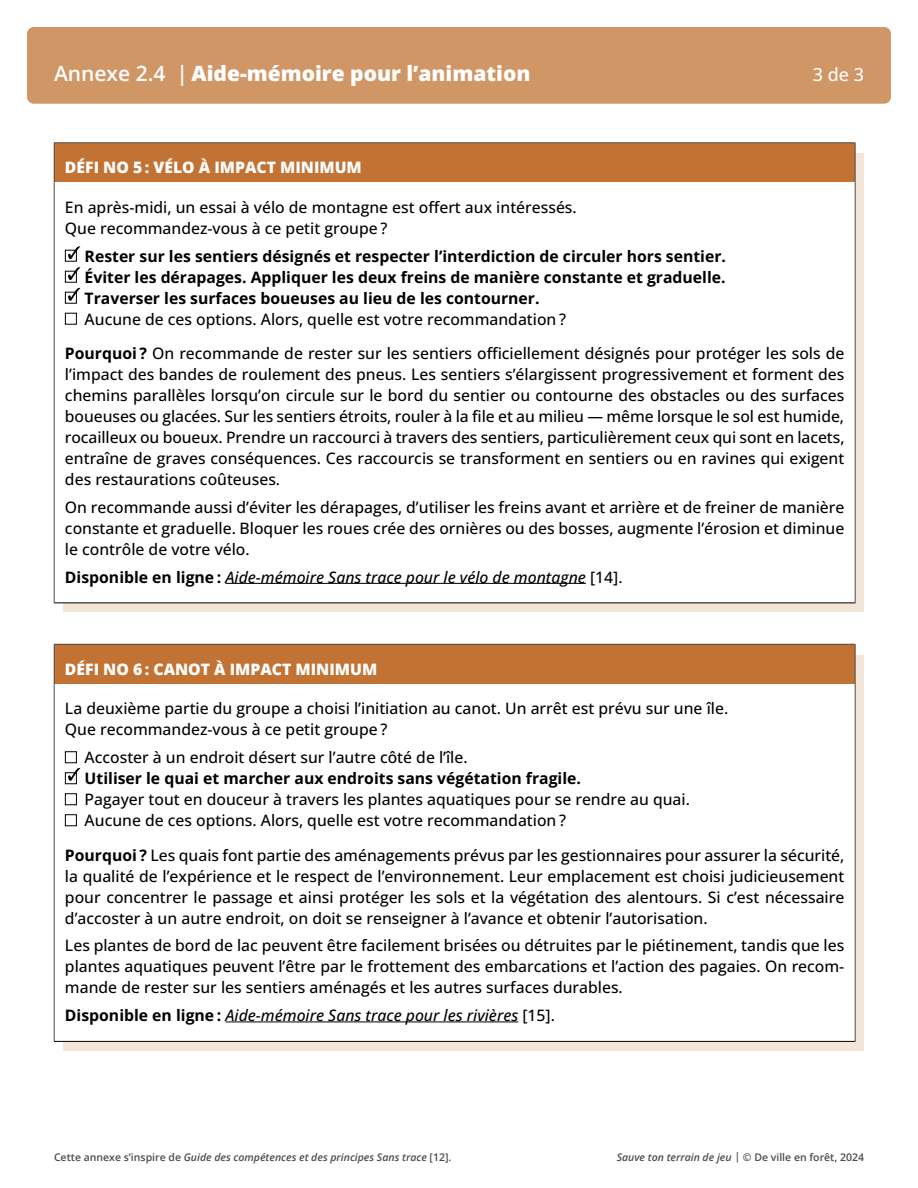
<style>
.page{position:relative;width:918px;height:1188px;background:#fff}
.page>*{position:absolute;margin:0;border:0;box-sizing:border-box;transform-origin:0 0}
.t1{font:800 21px "Open Sans";color:#fff}
.t2{font:500 18px "Open Sans";color:#fff}
.Intertitre_2{font:500 15.75px/21px "Open Sans";color:#000;text-align:justify}
.Intertitre_2-2{font:700 15.75px "Open Sans";color:#000}
.Intertitre_2-3{font:italic 500 15.75px "Open Sans";color:#000}
.Intertitre_2-4{font:800 15.75px "Open Sans";color:#fff}
.Courant{font:italic 600 10.5px "Open Sans";color:#4b4b4b}
.s1{font-weight:600}
.s2{font-weight:700}
.s3{font-weight:700;font-style:normal}
.s4{font-style:normal}
</style>
<div class="page">
<div style="left:27px;top:27px;width:864px;height:77px;background:#d19666;border-radius:7px"></div>
<div style="left:63px;top:153px;width:801px;height:459px;background:#f4e5d9"></div>
<div style="left:63px;top:655px;width:801px;height:396px;background:#f4e5d9"></div>
<div style="left:54px;top:143px;width:801px;height:40px;background:#c27333"></div>
<div style="left:54px;top:183px;width:801px;height:420px;background:#fff"></div>
<hr style="left:54px;top:603px;width:801px;height:1px;background:#000">
<hr style="left:54px;top:142px;width:801px;height:1px;background:#4b4b4b">
<hr style="left:54px;top:143px;width:1px;height:40px;background:#4b4b4b">
<hr style="left:855px;top:143px;width:1px;height:40px;background:#4b4b4b">
<hr style="left:54px;top:183px;width:1px;height:420px;background:#4b4b4b">
<hr style="left:855px;top:183px;width:1px;height:420px;background:#4b4b4b">
<hr style="left:225px;top:583px;width:361px;height:1px;background:#000">
<div style="left:65px;top:250px;width:12px;height:12px;border:1px solid #000"></div>
<div style="left:65px;top:271px;width:12px;height:12px;border:1px solid #000"></div>
<div style="left:65px;top:292px;width:12px;height:12px;border:1px solid #000"></div>
<div style="left:65px;top:313px;width:12px;height:12px;border:1px solid #000"></div>
<div style="left:54px;top:644px;width:801px;height:40px;background:#c27333"></div>
<div style="left:54px;top:684px;width:801px;height:357px;background:#fff"></div>
<hr style="left:54px;top:1041px;width:801px;height:1px;background:#000">
<hr style="left:54px;top:644px;width:801px;height:1px;background:#4b4b4b">
<hr style="left:54px;top:644px;width:1px;height:40px;background:#4b4b4b">
<hr style="left:855px;top:644px;width:1px;height:40px;background:#4b4b4b">
<hr style="left:54px;top:684px;width:1px;height:357px;background:#4b4b4b">
<hr style="left:855px;top:684px;width:1px;height:357px;background:#4b4b4b">
<hr style="left:225px;top:1022px;width:293px;height:1px;background:#000">
<div style="left:65px;top:751px;width:12px;height:12px;border:1px solid #000"></div>
<div style="left:65px;top:772px;width:12px;height:12px;border:1px solid #000"></div>
<div style="left:65px;top:793px;width:12px;height:12px;border:1px solid #000"></div>
<div style="left:65px;top:814px;width:12px;height:12px;border:1px solid #000"></div>
<svg style="left:68px;top:246px;width:12px;height:13px"></svg>
<svg style="left:68px;top:267px;width:12px;height:13px"></svg>
<svg style="left:68px;top:288px;width:12px;height:13px"></svg>
<svg style="left:68px;top:768px;width:12px;height:13px"></svg>
<p class="t1" style="left:54px;top:59px;width:478px"><span class="s1">Annexe 2.4 |</span> Aide-mémoire pour l’animation</p>
<p class="t2" style="left:813px;top:63px;width:53px">3 de 3</p>
<p class="Intertitre_2-4" style="left:65px;top:157px;width:298px">DÉFI NO 5 : VÉLO À IMPACT MINIMUM</p>
<p class="Intertitre_2" style="left:65px;top:196px;width:513px">En après-midi, un essai à vélo de montagne est offert aux intéressés.<br>Que recommandez-vous à ce petit groupe ?</p>
<p class="Intertitre_2-2" style="left:85px;top:245px;width:643px">Rester sur les sentiers désignés et respecter l’interdiction de circuler hors sentier.</p>
<p class="Intertitre_2-2" style="left:85px;top:266px;width:642px">Éviter les dérapages. Appliquer les deux freins de manière constante et graduelle.</p>
<p class="Intertitre_2-2" style="left:85px;top:287px;width:456px">Traverser les surfaces boueuses au lieu de les contourner.</p>
<p class="Intertitre_2" style="left:85px;top:308px;width:483px">Aucune de ces options. Alors, quelle est votre recommandation ?</p>
<p class="Intertitre_2" style="left:65px;top:343px;width:781px"><span class="s2">Pourquoi ?</span> On recommande de rester sur les sentiers officiellement désignés pour protéger les sols de l’impact des bandes de roulement des pneus. Les sentiers s’élargissent progressivement et forment des chemins parallèles lorsqu’on circule sur le bord du sentier ou contourne des obstacles ou des surfaces boueuses ou glacées. Sur les sentiers étroits, rouler à la file et au milieu — même lorsque le sol est humide, rocailleux ou boueux. Prendre un raccourci à travers des sentiers, particulièrement ceux qui sont en lacets, entraîne de graves conséquences. Ces raccourcis se transforment en sentiers ou en ravines qui exigent des restaurations coûteuses.</p>
<p class="Intertitre_2" style="left:65px;top:496px;width:781px">On recommande aussi d’éviter les dérapages, d’utiliser les freins avant et arrière et de freiner de manière constante et graduelle. Bloquer les roues crée des ornières ou des bosses, augmente l’érosion et diminue le contrôle de votre vélo.</p>
<p class="Intertitre_2-3" style="left:65px;top:566px;width:559px"><span class="s3">Disponible en ligne :</span> Aide-mémoire Sans trace pour le vélo de montagne <span class="s4">[14].</span></p>
<p class="Intertitre_2-4" style="left:65px;top:658px;width:314px">DÉFI NO 6 : CANOT À IMPACT MINIMUM</p>
<p class="Intertitre_2" style="left:65px;top:698px;width:665px">La deuxième partie du groupe a choisi l’initiation au canot. Un arrêt est prévu sur une île.<br>Que recommandez-vous à ce petit groupe ?</p>
<p class="Intertitre_2" style="left:85px;top:747px;width:385px">Accoster à un endroit désert sur l’autre côté de l’île.</p>
<p class="Intertitre_2-2" style="left:85px;top:768px;width:498px">Utiliser le quai et marcher aux endroits sans végétation fragile.</p>
<p class="Intertitre_2" style="left:85px;top:789px;width:607px">Pagayer tout en douceur à travers les plantes aquatiques pour se rendre au quai.</p>
<p class="Intertitre_2" style="left:85px;top:810px;width:483px">Aucune de ces options. Alors, quelle est votre recommandation ?</p>
<p class="Intertitre_2" style="left:65px;top:844px;width:781px"><span class="s2">Pourquoi ?</span> Les quais font partie des aménagements prévus par les gestionnaires pour assurer la sécurité, la qualité de l’expérience et le respect de l’environnement. Leur emplacement est choisi judicieusement pour concentrer le passage et ainsi protéger les sols et la végétation des alentours. Si c’est nécessaire d’accoster à un autre endroit, on doit se renseigner à l’avance et obtenir l’autorisation.</p>
<p class="Intertitre_2" style="left:65px;top:935px;width:781px">Les plantes de bord de lac peuvent être facilement brisées ou détruites par le piétinement, tandis que les plantes aquatiques peuvent l’être par le frottement des embarcations et l’action des pagaies. On recom&shy;mande de rester sur les sentiers aménagés et les autres surfaces durables.</p>
<p class="Intertitre_2-3" style="left:65px;top:1004px;width:492px"><span class="s3">Disponible en ligne :</span> Aide-mémoire Sans trace pour les rivières <span class="s4">[15].</span></p>
<p class="Courant" style="left:54px;top:1150px;width:399px"><span class="s4">Cette annexe s’inspire de</span> Guide des compétences et des principes Sans trace <span class="s4">[12].</span></p>
<p class="Courant" style="left:617px;top:1150px;width:249px">Sauve ton terrain de jeu | <span class="s4">© De ville en forêt, 2024</span></p>
</div>
